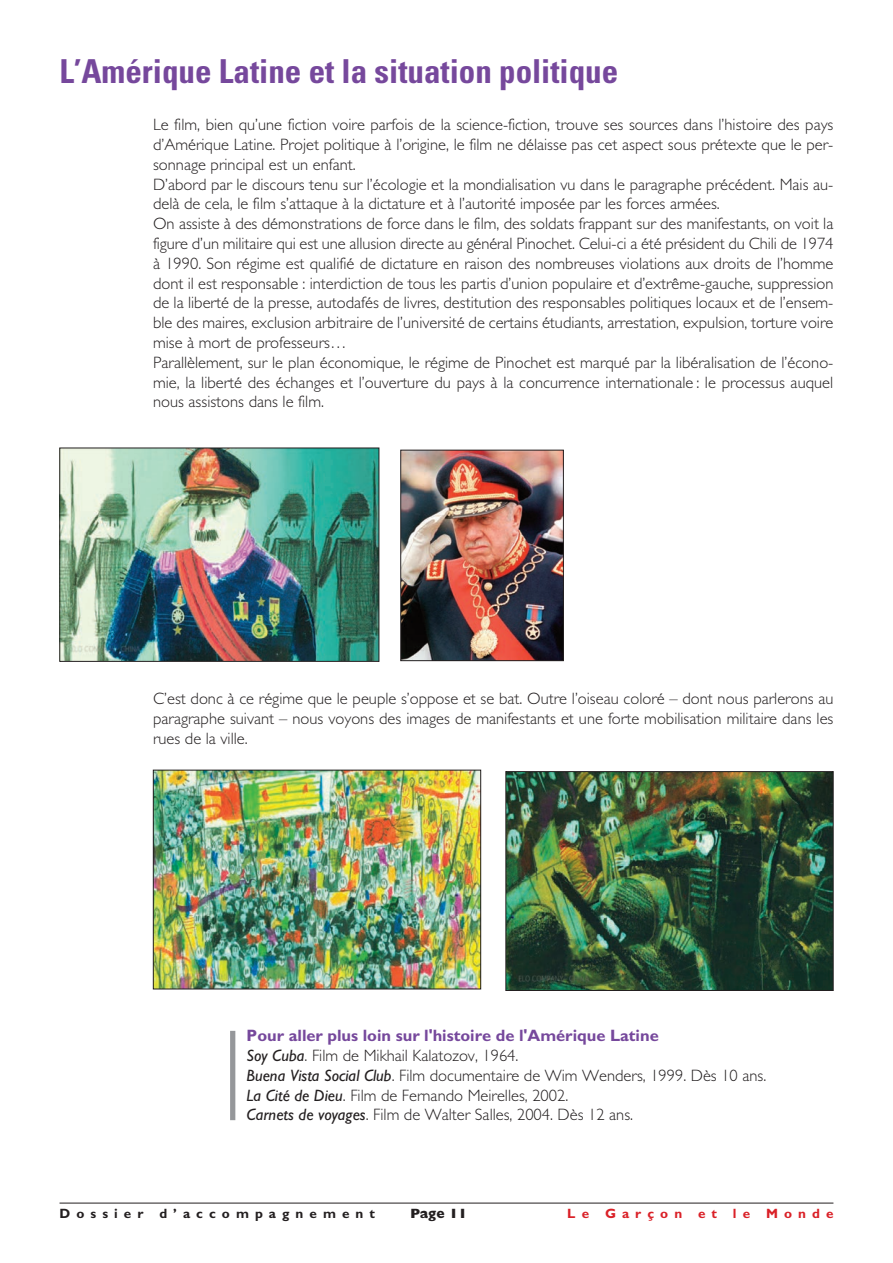
<style>
.page{position:relative;width:893px;height:1263px;background:#fff}
.page>*{position:absolute;margin:0;border:0;box-sizing:border-box;transform-origin:0 0}
.t1{font:700 condensed 33px "Univers";color:#76489c}
.t2{font:300 16.5px/19.8px "M Gill Sans";color:#231f20}
.t3{font:700 13.5px "M Gill Sans";letter-spacing:.45em;color:#231f20}
.t4{font:700 13.5px "M Gill Sans";letter-spacing:.45em;color:#da2128}
.t5{font:800 13.5px "M Gill Sans";color:#231f20}
.s1{font-weight:700;color:#76489c}
.s2{font-weight:400;font-style:italic}
</style>
<div class="page">
<hr style="left:60px;top:1203px;width:773px;height:1px;background:#231f20">
<img style="left:62px;top:450px;width:315px;height:210px">
<div style="left:60px;top:448px;width:319px;height:214px;border:1px solid #231f20"></div>
<img style="left:402px;top:452px;width:160px;height:207px">
<div style="left:400px;top:450px;width:164px;height:211px;border:1px solid #231f20"></div>
<img style="left:155px;top:772px;width:324px;height:215px">
<div style="left:153px;top:770px;width:328px;height:219px;border:1px solid #231f20"></div>
<img style="left:508px;top:773px;width:323px;height:216px">
<div style="left:506px;top:771px;width:327px;height:220px;border:1px solid #231f20"></div>
<div style="left:230px;top:1031px;width:5px;height:89px;background:#95979a"></div>
<h1 class="t1" style="left:60px;top:60px;width:560px">L’Amérique Latine et la situation politique</h1>
<p class="t2" style="left:153px;top:117px;width:682px">Le film, bien qu’une fiction voire parfois de la science-fiction, trouve ses sources dans l’histoire des pays d’Amérique Latine. Projet politique à l’origine, le film ne délaisse pas cet aspect sous prétexte que le per&shy;sonnage principal est un enfant.<br>D’abord par le discours tenu sur l’écologie et la mondialisation vu dans le paragraphe précédent. Mais au&shy;delà de cela, le film s’attaque à la dictature et à l’autorité imposée par les forces armées.<br>On assiste à des démonstrations de force dans le film, des soldats frappant sur des manifestants, on voit la figure d’un militaire qui est une allusion directe au général Pinochet. Celui-ci a été président du Chili de 1974 à 1990. Son régime est qualifié de dictature en raison des nombreuses violations aux droits de l’homme dont il est responsable : interdiction de tous les partis d’union populaire et d’extrême-gauche, suppression de la liberté de la presse, autodafés de livres, destitution des responsables politiques locaux et de l’ensem&shy;ble des maires, exclusion arbitraire de l’université de certains étudiants, arrestation, expulsion, torture voire mise à mort de professeurs…<br>Parallèlement, sur le plan économique, le régime de Pinochet est marqué par la libéralisation de l’écono&shy;mie, la liberté des échanges et l’ouverture du pays à la concurrence internationale : le processus auquel nous assistons dans le film.</p>
<p class="t2" style="left:153px;top:691px;width:682px;text-align:justify">C’est donc à ce régime que le peuple s’oppose et se bat. Outre l’oiseau coloré – dont nous parlerons au paragraphe suivant – nous voyons des images de manifestants et une forte mobilisation militaire dans les rues de la ville.</p>
<p class="t2" style="left:247px;top:1027px;width:521px"><span class="s1">Pour aller plus loin sur l'histoire de l'Amérique Latine<br></span><span class="s2">Soy Cuba</span>. Film de Mikhail Kalatozov, 1964.<br><span class="s2">Buena Vista Social Club</span>. Film documentaire de Wim Wenders, 1999. Dès 10 ans.<br><span class="s2">La Cité de Dieu</span>. Film de Fernando Meirelles, 2002.<br><span class="s2">Carnets de voyages</span>. Film de Walter Salles, 2004. Dès 12 ans.</p>
<p class="t3" style="left:60px;top:1208px;width:317px">Dossier d’accompagnement</p>
<p class="t5" style="left:410px;top:1208px;width:58px">Page 11</p>
<p class="t4" style="left:567px;top:1208px;width:268px">Le Garçon et le Monde</p>
</div>
